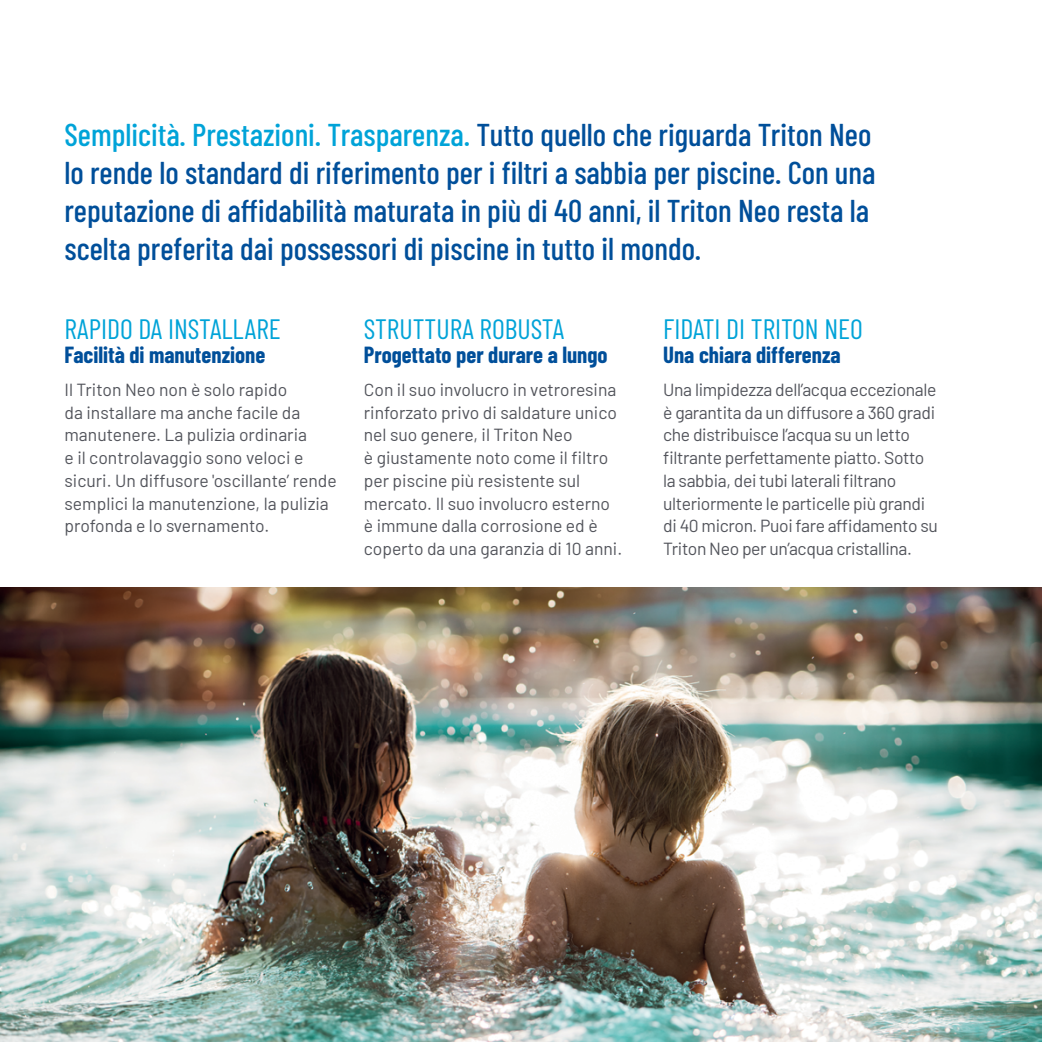
<style>
.page{position:relative;width:1042px;height:1042px;background:#fff}
.page>*{position:absolute;margin:0;border:0;box-sizing:border-box;transform-origin:0 0}
.t1{font:500 31.5px/37.8px "Barlow Condensed";color:#004f9a}
.t2{font:28px "Barlow Condensed";color:#00a3d8}
.t3{font:700 22.75px "Barlow Condensed";color:#004f9a}
.t4{font:17.5px/22.8px "Barlow";letter-spacing:-.005em;color:#52545b}
.s1{color:#00a3d8}
</style>
<div class="page">
<img style="left:0;top:588px;width:1042px;height:454px">
<p class="t1" style="left:64px;top:114px;width:812px"><span class="s1">Semplicità. Prestazioni. Trasparenza.</span> Tutto quello che riguarda Triton Neo lo rende lo standard di riferimento per i filtri a sabbia per piscine. Con una reputazione di affidabilità maturata in più di 40 anni, il Triton Neo resta la scelta preferita dai possessori di piscine in tutto il mondo.</p>
<h2 class="t2" style="left:64px;top:309px;width:218px">RAPIDO DA INSTALLARE</h2>
<h3 class="t3" style="left:64px;top:339px;width:202px">Facilità di manutenzione</h3>
<p class="t4" style="left:64px;top:377px;width:274px">Il Triton Neo non è solo rapido<br>da installare ma anche facile da manutenere. La pulizia ordinaria<br>e il controlavaggio sono veloci e sicuri. Un diffusore 'oscillante’ rende semplici la manutenzione, la pulizia profonda e lo svernamento.</p>
<h2 class="t2" style="left:364px;top:309px;width:202px">STRUTTURA ROBUSTA</h2>
<h3 class="t3" style="left:364px;top:339px;width:245px">Progettato per durare a lungo</h3>
<p class="t4" style="left:364px;top:377px;width:260px">Con il suo involucro in vetroresina rinforzato privo di saldature unico nel suo genere, il Triton Neo<br>è giustamente noto come il filtro per piscine più resistente sul mercato. Il suo involucro esterno è immune dalla corrosione ed è coperto da una garanzia di 10 anni.</p>
<h2 class="t2" style="left:663px;top:309px;width:201px">FIDATI DI TRITON NEO</h2>
<h3 class="t3" style="left:663px;top:339px;width:179px">Una chiara differenza</h3>
<p class="t4" style="left:663px;top:377px;width:276px">Una limpidezza dell’acqua eccezionale è garantita da un diffusore a 360 gradi che distribuisce l’acqua su un letto filtrante perfettamente piatto. Sotto la sabbia, dei tubi laterali filtrano ulteriormente le particelle più grandi di 40 micron. Puoi fare affidamento su Triton Neo per un’acqua cristallina.</p>
</div>
